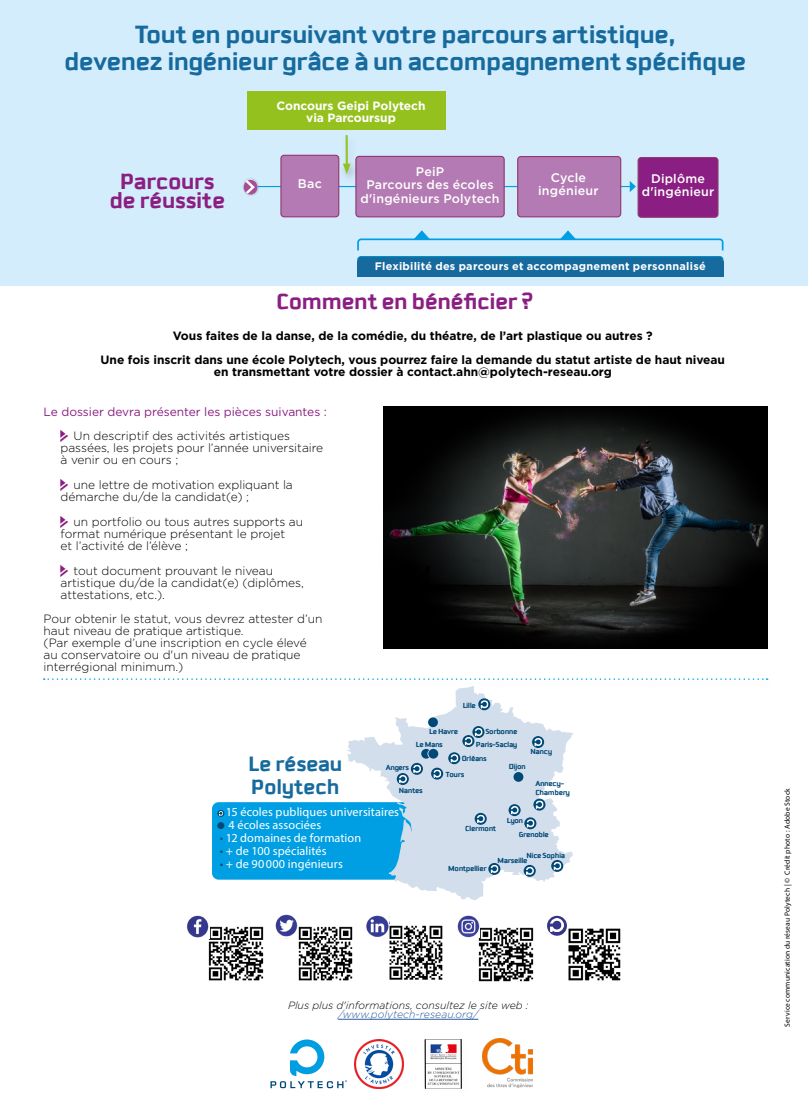
<style>
.page{position:relative;width:808px;height:1106px;background:#fff}
.page>*{position:absolute;margin:0;border:0;box-sizing:border-box;transform-origin:0 0}
.t1{font:700 27px/26.7px "Downtempo";color:#166a9d;text-align:center}
.t2{font:700 24px/19.2px "Downtempo";color:#8a1e82;text-align:center}
.t3{font:700 22.5px/22.5px "Downtempo";letter-spacing:.005em;color:#166a9d}
.t4{font:500 12.45px/13.6px "Gotham";letter-spacing:.015em;color:#fff;text-align:center}
.t5{font:12.3px "Myriad Pro";letter-spacing:.01em;color:#fff}
.t6{font:300 12px/12px "Gotham";letter-spacing:-.005em;color:#000}
.t7{font:700 12px/24px "Gotham";letter-spacing:-.005em;color:#000;text-align:center}
.t8{font:12px/24.8px "Gotham";letter-spacing:-.005em;color:#8a1e82}
.t9{font:700 12px/12px "Gotham";letter-spacing:-.005em;color:#fff;text-align:center}
.t10{font:700 10.95px "Gotham";letter-spacing:.02em;color:#fff}
.t11{font:italic 300 10.5px "Gotham";color:#000}
.t12{font:italic 300 10.5px "Gotham";color:#275b9b}
.t13{font:700 7.95px/9.6px "Downtempo";letter-spacing:-.02em;color:#004876}
.t14{font:7.5px "Myriad Pro";letter-spacing:.015em;color:#000}
.s1{font-family:"Pointers";font-size:13.5px}
.s2{font-weight:300;color:#000}
.s3{font-family:"Pointers";font-weight:400;font-size:13.5px;color:#8a1e82}
.s4{color:#fbba00}
.s5{color:#00537e}
.s6{color:#004a74}
</style>
<div class="page">
<div style="left:0;top:0;width:808px;height:286px;background:#d4edfc"></div>
<div style="left:212px;top:802px;width:208px;height:77px;background:#009fe3;border-radius:7px"></div>
<img style="left:354px;top:1039px;width:49px;height:49px">
<img style="left:436px;top:1039px;width:19px;height:46px">
<hr style="left:338px;top:1019px;width:140px;height:1px;background:#275b9b">
<svg style="left:346px;top:691px;width:227px;height:209px;fill:#d2deeb"></svg>
<svg style="left:532px;top:736px;width:12px;height:12px"></svg>
<svg style="left:534px;top:738px;width:8px;height:8px"></svg>
<svg style="left:478px;top:698px;width:12px;height:12px"></svg>
<svg style="left:480px;top:700px;width:8px;height:9px"></svg>
<div style="left:472px;top:726px;width:12px;height:12px;background:#004876;border-radius:50%"></div>
<svg style="left:462px;top:735px;width:12px;height:12px"></svg>
<svg style="left:465px;top:728px;width:18px;height:17px"></svg>
<svg style="left:448px;top:752px;width:12px;height:12px"></svg>
<svg style="left:450px;top:754px;width:8px;height:8px"></svg>
<svg style="left:431px;top:767px;width:12px;height:12px"></svg>
<svg style="left:433px;top:769px;width:8px;height:9px"></svg>
<div style="left:411px;top:763px;width:12px;height:11px;background:#004876;border-radius:50%"></div>
<svg style="left:413px;top:764px;width:8px;height:9px"></svg>
<svg style="left:533px;top:798px;width:12px;height:12px"></svg>
<svg style="left:536px;top:800px;width:8px;height:9px"></svg>
<svg style="left:508px;top:804px;width:13px;height:12px"></svg>
<svg style="left:511px;top:806px;width:8px;height:8px"></svg>
<svg style="left:524px;top:817px;width:12px;height:12px"></svg>
<svg style="left:526px;top:819px;width:8px;height:8px"></svg>
<svg style="left:475px;top:812px;width:12px;height:12px"></svg>
<svg style="left:477px;top:814px;width:8px;height:9px"></svg>
<svg style="left:551px;top:860px;width:12px;height:12px"></svg>
<svg style="left:553px;top:861px;width:8px;height:9px"></svg>
<div style="left:524px;top:865px;width:12px;height:11px;background:#004876;border-radius:50%"></div>
<svg style="left:526px;top:866px;width:8px;height:9px"></svg>
<svg style="left:488px;top:863px;width:12px;height:12px"></svg>
<svg style="left:490px;top:864px;width:8px;height:9px"></svg>
<svg style="left:397px;top:773px;width:12px;height:12px"></svg>
<svg style="left:399px;top:775px;width:8px;height:8px"></svg>
<div style="left:428px;top:717px;width:10px;height:10px;background:#004876;border-radius:50%"></div>
<svg style="left:421px;top:749px;width:17px;height:9px"></svg>
<div style="left:513px;top:772px;width:10px;height:9px;background:#004876;border-radius:50%"></div>
<img style="left:482px;top:1038px;width:50px;height:49px">
<svg style="left:270px;top:1039px;width:77px;height:49px"></svg>
<svg style="left:44px;top:678px;width:724px;height:2px"></svg>
<div style="left:217px;top:822px;width:7px;height:7px;background:#004876;border-radius:50%"></div>
<svg style="left:217px;top:810px;width:7px;height:7px"></svg>
<svg style="left:219px;top:811px;width:4px;height:5px"></svg>
<div style="left:419px;top:1036px;width:17px;height:62px;background:#000;opacity:.3"></div>
<hr style="left:425px;top:1039px;width:1px;height:49px;background:#000">
<div style="left:455px;top:1036px;width:17px;height:62px;background:#000;opacity:.3"></div>
<hr style="left:461px;top:1039px;width:1px;height:49px;background:#000">
<img style="left:384px;top:406px;width:383px;height:242px">
<img style="left:208px;top:926px;width:56px;height:55px">
<img style="left:560px;top:928px;width:61px;height:53px">
<img style="left:297px;top:924px;width:56px;height:57px">
<svg style="left:547px;top:915px;width:20px;height:20px"></svg>
<svg style="left:551px;top:918px;width:13px;height:13px"></svg>
<img style="left:389px;top:925px;width:54px;height:55px">
<img style="left:478px;top:925px;width:56px;height:57px">
<img style="left:187px;top:915px;width:22px;height:23px">
<img style="left:275px;top:914px;width:22px;height:23px">
<img style="left:366px;top:915px;width:23px;height:21px">
<img style="left:457px;top:915px;width:22px;height:22px">
<hr style="left:252px;top:186px;width:378px;height:1px;background:#009fe3">
<svg style="left:630px;top:181px;width:6px;height:11px"></svg>
<div style="left:242px;top:177px;width:18px;height:19px;background:#000;opacity:.3"></div>
<svg style="left:244px;top:180px;width:13px;height:14px"></svg>
<div style="left:281px;top:155px;width:58px;height:62px;background:#b47ab3;border-radius:3px"></div>
<div style="left:280px;top:155px;width:59px;height:62px;border:1px solid #92386b;border-radius:3px"></div>
<div style="left:356px;top:156px;width:148px;height:61px;background:#b47ab3;border-radius:3px"></div>
<div style="left:355px;top:156px;width:150px;height:61px;border:1px solid #92386b;border-radius:3px"></div>
<div style="left:518px;top:157px;width:103px;height:60px;background:#b47ab3;border-radius:3px"></div>
<div style="left:517px;top:156px;width:104px;height:61px;border:1px solid #92386b;border-radius:3px"></div>
<div style="left:638px;top:157px;width:80px;height:60px;background:#8a1e82;border-radius:3px"></div>
<div style="left:637px;top:157px;width:81px;height:61px;border:1px solid #92386b;border-radius:3px"></div>
<div style="left:358px;top:257px;width:365px;height:19px;background:#166a9d;border-radius:3px"></div>
<div style="left:357px;top:256px;width:366px;height:20px;border:1px solid #0088c2;border-radius:3px"></div>
<div style="left:357px;top:261px;width:366px;height:15px;background:#166a9d"></div>
<svg style="left:357px;top:230px;width:367px;height:21px"></svg>
<div style="left:247px;top:91px;width:199px;height:39px;background:#95c11f"></div>
<div style="left:338px;top:132px;width:22px;height:53px;background:#000;opacity:.3"></div>
<hr style="left:347px;top:135px;width:1px;height:31px;background:#95c11f">
<hr style="left:346px;top:135px;width:1px;height:31px;background:#95c11f">
<svg style="left:343px;top:164px;width:8px;height:10px"></svg>
<h1 class="t1" style="left:64px;top:21px;width:683px">Tout en poursuivant votre parcours artistique,<br>devenez ingénieur grâce à un accompagnement spécifique</h1>
<h2 class="t2" style="left:109px;top:171px;width:117px">Parcours de réussite</h2>
<p class="t9" style="left:276px;top:99px;width:151px">Concours Geipi Polytech via Parcoursup</p>
<p class="t4" style="left:298px;top:176px;width:26px">Bac</p>
<p class="t4" style="left:360px;top:164px;width:141px">PeiP<br>Parcours des écoles d'ingénieurs Polytech</p>
<p class="t4" style="left:538px;top:170px;width:62px">Cycle ingénieur</p>
<p class="t4" style="left:642px;top:171px;width:74px">Diplôme d'ingénieur</p>
<p class="t10" style="left:375px;top:258px;width:332px">Flexibilité des parcours et accompagnement personnalisé</p>
<h2 class="t2" style="left:276px;top:292px;width:257px">Comment en bénéficier ?</h2>
<p class="t7" style="left:101px;top:323px;width:626px">Vous faites de la danse, de la comédie, du théatre, de l’art plastique ou autres ?<br>Une fois inscrit dans une école Polytech, vous pourrez faire la demande du statut artiste de haut niveau</p>
<p class="t7" style="left:214px;top:359px;width:400px">en transmettant votre dossier à contact.ahn@polytech-reseau.org</p>
<p class="t8" style="left:61px;top:399px;width:268px;text-indent:-17px">Le dossier devra présenter les pièces suivantes : <span class="s1">j</span> <span class="s2">Un descriptif des activités artistiques</span></p>
<p class="t6" style="left:61px;top:442px;width:264px">passées, les projets pour l’année universitaire à venir ou en cours ;</p>
<p class="t6" style="left:61px;top:478px;width:234px"><span class="s3">j</span> une lettre de motivation expliquant la démarche du/de la candidat(e) ;</p>
<p class="t6" style="left:61px;top:515px;width:244px"><span class="s3">j</span> un portfolio ou tous autres supports au format numérique présentant le projet<br>et l’activité de l’élève ;</p>
<p class="t6" style="left:61px;top:564px;width:245px"><span class="s3">j</span> tout document prouvant le niveau artistique du/de la candidat(e) (diplômes, attestations, etc.).</p>
<p class="t6" style="left:44px;top:612px;width:280px">Pour obtenir le statut, vous devrez attester d’un haut niveau de pratique artistique.<br>(Par exemple d’une inscription en cycle élevé au conservatoire ou d'un niveau de pratique interrégional minimum.)</p>
<p class="t13" style="left:463px;top:700px;width:14px">Lille</p>
<p class="t13" style="left:429px;top:727px;width:30px">Le Havre</p>
<p class="t13" style="left:485px;top:727px;width:33px">Sorbonne</p>
<p class="t13" style="left:476px;top:739px;width:43px">Paris-Saclay</p>
<p class="t13" style="left:416px;top:739px;width:28px">Le Mans</p>
<p class="t13" style="left:530px;top:746px;width:23px">Nancy</p>
<p class="t13" style="left:462px;top:753px;width:26px">Orléans</p>
<h3 class="t3" style="left:248px;top:753px;width:95px">Le réseau<br>Polytech</h3>
<p class="t5" style="left:220px;top:804px;width:181px"><span class="s4">•</span> 15 écoles publiques universitaires</p>
<p class="t5" style="left:220px;top:817px;width:103px"><span class="s4">•</span> 4 écoles associées</p>
<p class="t5" style="left:220px;top:830px;width:143px"><span class="s5">•</span> 12 domaines de formation</p>
<p class="t5" style="left:220px;top:843px;width:108px"><span class="s6">•</span> + de 100 spécialités</p>
<p class="t5" style="left:220px;top:856px;width:125px"><span class="s6">•</span> + de 90000 ingénieurs</p>
<p class="t13" style="left:509px;top:761px;width:18px">Dijon</p>
<p class="t13" style="left:386px;top:762px;width:25px">Angers</p>
<p class="t13" style="left:446px;top:769px;width:20px">Tours</p>
<p class="t13" style="left:536px;top:778px;width:36px">Annecy-<br>Chambery</p>
<p class="t13" style="left:519px;top:829px;width:31px">Grenoble</p>
<p class="t13" style="left:399px;top:785px;width:25px">Nantes</p>
<p class="t13" style="left:507px;top:816px;width:18px">Lyon</p>
<p class="t13" style="left:465px;top:824px;width:32px">Clermont</p>
<p class="t13" style="left:526px;top:850px;width:40px">Nice Sophia</p>
<p class="t13" style="left:497px;top:855px;width:31px">Marseille</p>
<p class="t13" style="left:448px;top:863px;width:40px">Montpellier</p>
<p class="t11" style="left:288px;top:998px;width:242px">Plus plus d'informations, consultez le site web :</p>
<p class="t12" style="left:338px;top:1007px;width:142px">/www.polytech-reseau.org/</p>
<p class="t14" style="left:783px;top:1026px;width:240px;rotate:-90deg">Service communication du réseau Polytech | © Crédit photo : Adobe Stock</p>
</div>
